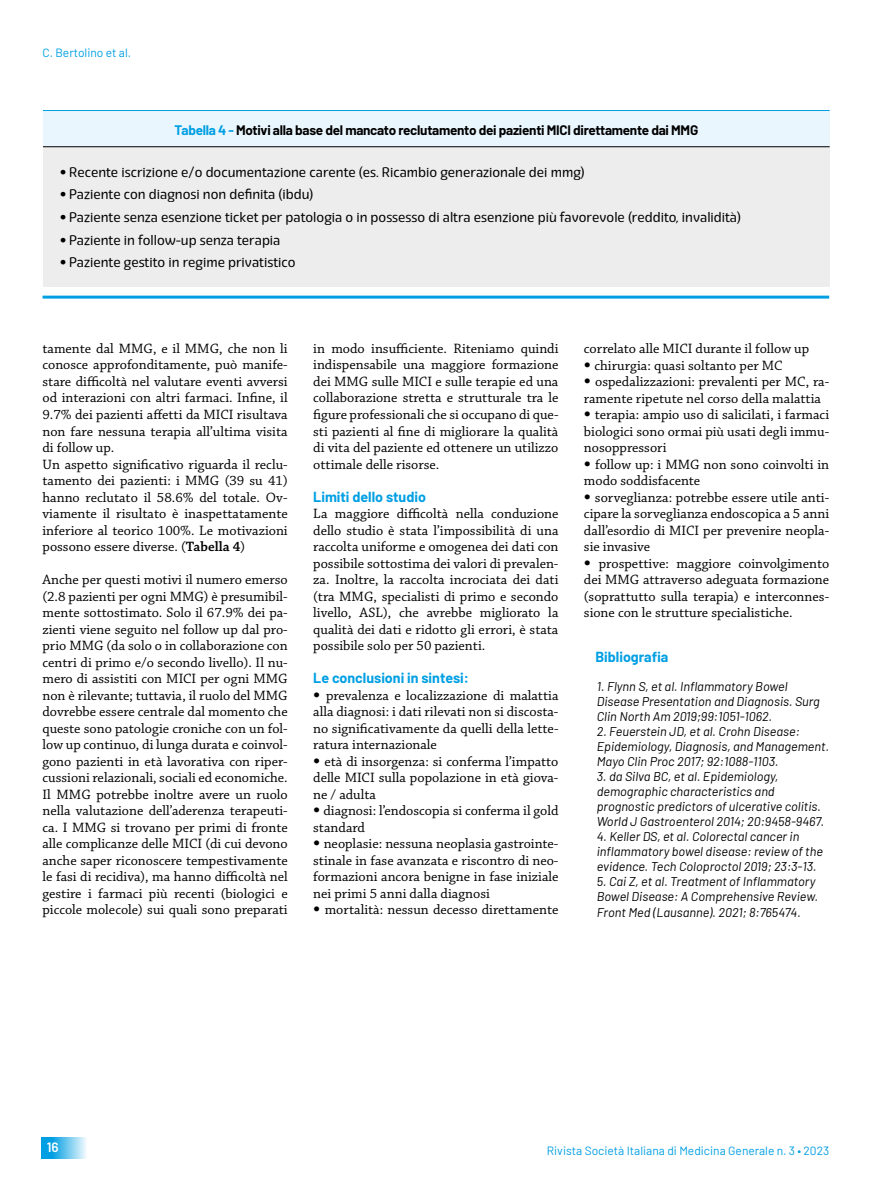
<style>
.page{position:relative;width:893px;height:1191px;background:#fff}
.page>*{position:absolute;margin:0;border:0;box-sizing:border-box;transform-origin:0 0}
.t1{font:14.25px/16.5px "Chaparral Pro";color:#000;text-align:justify}
.t2{font:700 14.25px "Barlow";color:#009fe3}
.t3{font:13.5px "Eigerdals";color:#000}
.t4{font:700 13.5px "Barlow";letter-spacing:-.02em;color:#000}
.t5{font:600 13.5px "Barlow";color:#fff}
.t6{font:italic 12.75px/15px "Barlow";color:#000}
.t7{font:12px "Barlow";color:#009fe3}
.s1{color:#009fe3}
.s2{font-family:"Helvetica LT Extra Compressed"}
.s3{font-weight:600}
</style>
<div class="page">
<svg style="left:42px;top:1137px;width:44px;height:21px"></svg>
<div style="left:43px;top:110px;width:787px;height:37px;background:#eaf6fe"></div>
<div style="left:43px;top:147px;width:787px;height:140px;background:#ededed"></div>
<hr style="left:43px;top:146px;width:787px;height:1px;background:#000">
<hr style="left:43px;top:110px;width:787px;height:1px;background:#009fe3">
<hr style="left:43px;top:296px;width:786px;height:3px;background:#009fe3">
<p class="t7" style="left:43px;top:45px;width:90px">C. Bertolino et al.</p>
<p class="t4" style="left:174px;top:122px;width:525px"><span class="s1">Tabella 4 -</span> Motivi alla base del mancato reclutamento dei pazienti MICI direttamente dai MMG</p>
<p class="t3" style="left:60px;top:164px;width:526px"><span class="s2">•</span> Recente iscrizione e/o documentazione carente (es. Ricambio generazionale dei mmg)</p>
<p class="t3" style="left:60px;top:187px;width:255px"><span class="s2">•</span> Paziente con diagnosi non definita (ibdu)</p>
<p class="t3" style="left:60px;top:209px;width:683px"><span class="s2">•</span> Paziente senza esenzione ticket per patologia o in possesso di altra esenzione più favorevole (reddito, invalidità)</p>
<p class="t3" style="left:60px;top:232px;width:222px"><span class="s2">•</span> Paziente in follow-up senza terapia</p>
<p class="t3" style="left:60px;top:254px;width:237px"><span class="s2">•</span> Paziente gestito in regime privatistico</p>
<p class="t1" style="left:43px;top:341px;width:247px;text-align:left">tamente dal MMG, e il MMG, che non li conosce approfonditamente, può manife&shy;stare difficoltà nel valutare eventi avversi od interazioni con altri farmaci. Infine, il 9.7% dei pazienti affetti da MICI risultava non fare nessuna terapia all’ultima visita di follow up.<br>Un aspetto significativo riguarda il reclu&shy;tamento dei pazienti: i MMG (39 su 41) hanno reclutato il 58.6% del totale. Ov&shy;viamente il risultato è inaspettatamente inferiore al teorico 100%. Le motivazioni possono essere diverse. (<span class="s3">Tabella 4</span>)</p>
<p class="t1" style="left:43px;top:572px;width:247px">Anche per questi motivi il numero emerso (2.8 pazienti per ogni MMG) è presumibil&shy;mente sottostimato. Solo il 67.9% dei pa&shy;zienti viene seguito nel follow up dal pro&shy;prio MMG (da solo o in collaborazione con centri di primo e/o secondo livello). Il nu&shy;mero di assistiti con MICI per ogni MMG non è rilevante; tuttavia, il ruolo del MMG dovrebbe essere centrale dal momento che queste sono patologie croniche con un fol&shy;low up continuo, di lunga durata e coinvol&shy;gono pazienti in età lavorativa con riper&shy;cussioni relazionali, sociali ed economiche.<br>Il MMG potrebbe inoltre avere un ruolo nella valutazione dell’aderenza terapeuti&shy;ca. I MMG si trovano per primi di fronte alle complicanze delle MICI (di cui devono anche saper riconoscere tempestivamente le fasi di recidiva), ma hanno difficoltà nel gestire i farmaci più recenti (biologici e piccole molecole) sui quali sono preparati</p>
<p class="t1" style="left:313px;top:341px;width:247px">in modo insufficiente. Riteniamo quindi indispensabile una maggiore formazione dei MMG sulle MICI e sulle terapie ed una collaborazione stretta e strutturale tra le figure professionali che si occupano di que&shy;sti pazienti al fine di migliorare la qualità di vita del paziente ed ottenere un utilizzo ottimale delle risorse.</p>
<p class="t2" style="left:313px;top:487px;width:114px">Limiti dello studio</p>
<p class="t1" style="left:313px;top:506px;width:247px">La maggiore difficoltà nella conduzione dello studio è stata l’impossibilità di una raccolta uniforme e omogenea dei dati con possibile sottostima dei valori di prevalen&shy;za. Inoltre, la raccolta incrociata dei dati (tra MMG, specialisti di primo e secondo livello, ASL), che avrebbe migliorato la qualità dei dati e ridotto gli errori, è stata possibile solo per 50 pazienti.</p>
<p class="t2" style="left:313px;top:669px;width:157px">Le conclusioni in sintesi:</p>
<p class="t1" style="left:313px;top:687px;width:247px"><span class="s2">•</span> prevalenza e localizzazione di malattia alla diagnosi: i dati rilevati non si discosta&shy;no significativamente da quelli della lette&shy;ratura internazionale</p>
<p class="t1" style="left:313px;top:753px;width:247px"><span class="s2">•</span> età di insorgenza: si conferma l’impatto delle MICI sulla popolazione in età giova&shy;ne / adulta</p>
<p class="t1" style="left:313px;top:803px;width:247px"><span class="s2">•</span> diagnosi: l’endoscopia si conferma il gold standard</p>
<p class="t1" style="left:313px;top:836px;width:247px"><span class="s2">•</span> neoplasie: nessuna neoplasia gastrointe&shy;stinale in fase avanzata e riscontro di neo&shy;formazioni ancora benigne in fase iniziale nei primi 5 anni dalla diagnosi</p>
<p class="t1" style="left:313px;top:902px;width:247px"><span class="s2">•</span> mortalità: nessun decesso direttamente</p>
<p class="t1" style="left:584px;top:341px;width:227px">correlato alle MICI durante il follow up</p>
<p class="t1" style="left:584px;top:357px;width:200px"><span class="s2">•</span> chirurgia: quasi soltanto per MC</p>
<p class="t1" style="left:584px;top:374px;width:247px"><span class="s2">•</span> ospedalizzazioni: prevalenti per MC, ra&shy;ramente ripetute nel corso della malattia</p>
<p class="t1" style="left:584px;top:407px;width:247px"><span class="s2">•</span> terapia: ampio uso di salicilati, i farmaci biologici sono ormai più usati degli immu&shy;nosoppressori</p>
<p class="t1" style="left:584px;top:456px;width:247px"><span class="s2">•</span> follow up: i MMG non sono coinvolti in modo soddisfacente</p>
<p class="t1" style="left:584px;top:489px;width:247px"><span class="s2">•</span> sorveglianza: potrebbe essere utile anti&shy;cipare la sorveglianza endoscopica a 5 anni dall’esordio di MICI per prevenire neopla&shy;sie invasive</p>
<p class="t1" style="left:584px;top:555px;width:247px"><span class="s2">•</span> prospettive: maggiore coinvolgimento dei MMG attraverso adeguata formazione (soprattutto sulla terapia) e interconnes&shy;sione con le strutture specialistiche.</p>
<p class="t2" style="left:595px;top:648px;width:75px">Bibliografia</p>
<p class="t6" style="left:597px;top:678px;width:225px">1. Flynn S, et al. Inflammatory Bowel<br>Disease Presentation and Diagnosis. Surg<br>Clin North Am 2019;99:1051-1062.</p>
<p class="t6" style="left:597px;top:723px;width:234px">2. Feuerstein JD, et al. Crohn Disease:<br>Epidemiology, Diagnosis, and Management.<br>Mayo Clin Proc 2017; 92:1088-1103.</p>
<p class="t6" style="left:597px;top:768px;width:229px">3. da Silva BC, et al. Epidemiology, demographic characteristics and prognostic predictors of ulcerative colitis.<br>World J Gastroenterol 2014; 20:9458-9467.</p>
<p class="t6" style="left:597px;top:828px;width:228px">4. Keller DS, et al. Colorectal cancer in inflammatory bowel disease: review of the evidence. Tech Coloproctol 2019; 23:3-13.</p>
<p class="t6" style="left:597px;top:873px;width:223px">5. Cai Z, et al. Treatment of Inflammatory<br>Bowel Disease: A Comprehensive Review.</p>
<p class="t6" style="left:597px;top:904px;width:206px">Front Med (Lausanne). 2021; 8:765474.</p>
<p class="t5" style="left:47px;top:1138px;width:13px">16</p>
<p class="t7" style="left:547px;top:1143px;width:284px">Rivista Società Italiana di Medicina Generale n. 3 • 2023</p>
</div>
